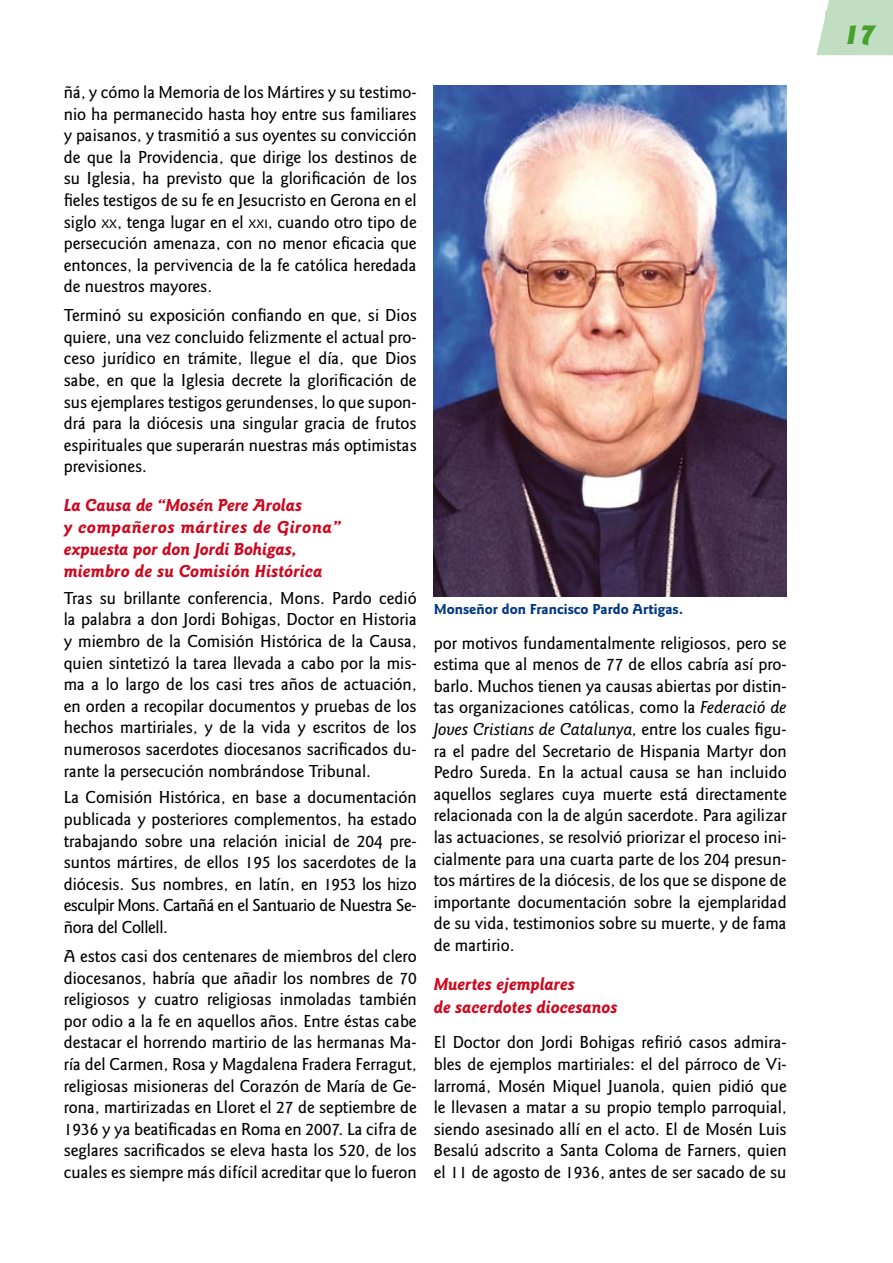
<style>
.page{position:relative;width:893px;height:1263px;background:#fff}
.page>*{position:absolute;margin:0;border:0;box-sizing:border-box;transform-origin:0 0}
.t1{font:italic 900 30px "Goudy Sans Std";color:#45a12b}
.t2{font:500 18px/21.6px "Goudy Sans Std";color:#000;text-align:justify}
.t3{font:italic 700 18px/21.9px "Goudy Sans Std";color:#cd071e}
.t4{font:700 15px "Goudy Sans Std";color:#003882}
.s1{font-size:12.6px}
.s2{font-style:italic}
</style>
<div class="page">
<svg style="left:816px;top:0;width:77px;height:55px"></svg>
<div style="left:826px;top:12px;width:67px;height:43px;background:#c1dec2"></div>
<img style="left:434px;top:85px;width:353px;height:511px">
<p class="t2" style="left:64px;top:81px;width:354px">ñá, y cómo la Memoria de los Mártires y su testimo&shy;nio ha permanecido hasta hoy entre sus familiares y paisanos, y trasmitió a sus oyentes su convicción de que la Providencia, que dirige los destinos de su Iglesia, ha previsto que la glorificación de los fieles testigos de su fe en Jesucristo en Gerona en el siglo <span class="s1">XX</span>, tenga lugar en el <span class="s1">XXI</span>, cuando otro tipo de persecución amenaza, con no menor eficacia que entonces, la pervivencia de la fe católica heredada de nuestros mayores.</p>
<p class="t2" style="left:64px;top:305px;width:354px">Terminó su exposición confiando en que, si Dios quiere, una vez concluido felizmente el actual pro&shy;ceso jurídico en trámite, llegue el día, que Dios sabe, en que la Iglesia decrete la glorificación de sus ejemplares testigos gerundenses, lo que supon&shy;drá para la diócesis una singular gracia de frutos espirituales que superarán nuestras más optimistas previsiones.</p>
<p class="t3" style="left:64px;top:494px;width:279px">La Causa de “Mosén Pere Arolas<br>y compañeros mártires de Girona” expuesta por don Jordi Bohigas, miembro de su Comisión Histórica</p>
<p class="t2" style="left:64px;top:587px;width:354px">Tras su brillante conferencia, Mons. Pardo cedió la palabra a don Jordi Bohigas, Doctor en Historia y miembro de la Comisión Histórica de la Causa, quien sintetizó la tarea llevada a cabo por la mis&shy;ma a lo largo de los casi tres años de actuación, en orden a recopilar documentos y pruebas de los hechos martiriales, y de la vida y escritos de los numerosos sacerdotes diocesanos sacrificados du&shy;rante la persecución nombrándose Tribunal.</p>
<p class="t2" style="left:64px;top:787px;width:354px">La Comisión Histórica, en base a documentación publicada y posteriores complementos, ha estado trabajando sobre una relación inicial de 204 pre&shy;suntos mártires, de ellos 195 los sacerdotes de la diócesis. Sus nombres, en latín, en 1953 los hizo esculpir Mons. Cartañá en el Santuario de Nuestra Se&shy;ñora del Collell.</p>
<p class="t2" style="left:64px;top:945px;width:354px">A estos casi dos centenares de miembros del clero diocesanos, habría que añadir los nombres de 70 religiosos y cuatro religiosas inmoladas también por odio a la fe en aquellos años. Entre éstas cabe destacar el horrendo martirio de las hermanas Ma&shy;ría del Carmen, Rosa y Magdalena Fradera Ferragut, religiosas misioneras del Corazón de María de Ge&shy;rona, martirizadas en Lloret el 27 de septiembre de 1936 y ya beatificadas en Roma en 2007. La cifra de seglares sacrificados se eleva hasta los 520, de los cuales es siempre más difícil acreditar que lo fueron</p>
<p class="t4" style="left:434px;top:601px;width:251px">Monseñor don Francisco Pardo Artigas.</p>
<p class="t2" style="left:434px;top:632px;width:354px">por motivos fundamentalmente religiosos, pero se estima que al menos de 77 de ellos cabría así pro&shy;barlo. Muchos tienen ya causas abiertas por distin&shy;tas organizaciones católicas, como la <span class="s2">Federació de Joves Cristians de Catalunya,</span> entre los cuales figu&shy;ra el padre del Secretario de Hispania Martyr don Pedro Sureda. En la actual causa se han incluido aquellos seglares cuya muerte está directamente relacionada con la de algún sacerdote. Para agilizar las actuaciones, se resolvió priorizar el proceso ini&shy;cialmente para una cuarta parte de los 204 presun&shy;tos mártires de la diócesis, de los que se dispone de importante documentación sobre la ejemplaridad de su vida, testimonios sobre su muerte, y de fama de martirio.</p>
<p class="t3" style="left:434px;top:973px;width:185px;line-height:22.4px">Muertes ejemplares<br>de sacerdotes diocesanos</p>
<p class="t2" style="left:434px;top:1032px;width:354px">El Doctor don Jordi Bohigas refirió casos admira&shy;bles de ejemplos martiriales: el del párroco de Vi&shy;larromá, Mosén Miquel Juanola, quien pidió que le llevasen a matar a su propio templo parroquial, siendo asesinado allí en el acto. El de Mosén Luis Besalú adscrito a Santa Coloma de Farners, quien el 11 de agosto de 1936, antes de ser sacado de su</p>
<h1 class="t1" style="left:844px;top:17px;width:33px">17</h1>
</div>
